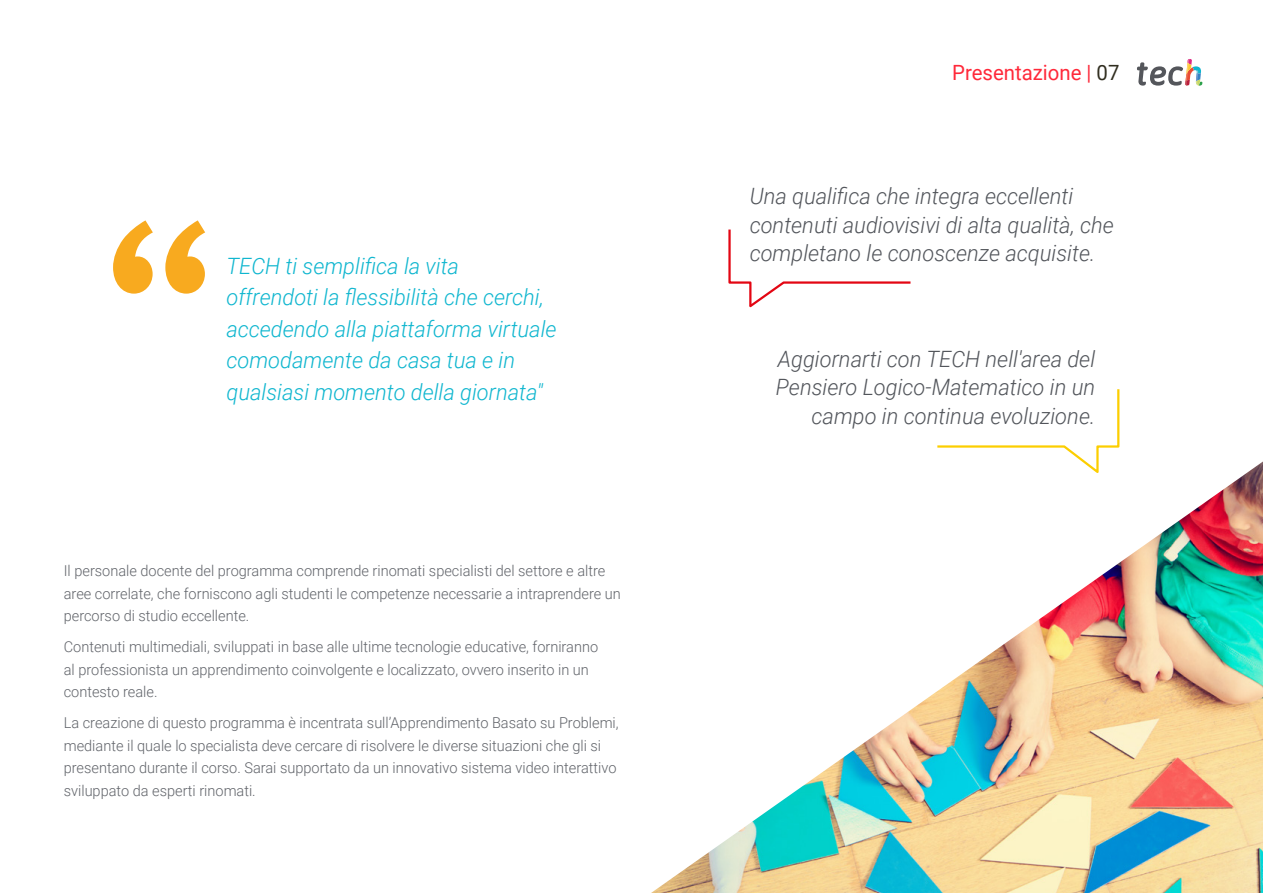
<style>
.page{position:relative;width:1263px;height:893px;background:#fff}
.page>*{position:absolute;margin:0;border:0;box-sizing:border-box;transform-origin:0 0}
.t1{font:italic 300 22.5px/28.5px "Roboto";color:#52555b;text-align:right}
.t2{font:italic 300 22.5px/31.5px "Roboto";color:#0fb6cf}
.t3{font:21px "Roboto";color:#ff293a}
.t4{font:300 15px/22.5px "Roboto";color:#61646a}
.s1{color:#fc2a3b}
.s2{color:#312e20}
</style>
<div class="page">
<svg style="left:113px;top:220px;width:92px;height:74px"></svg>
<img style="left:651px;top:461px;width:612px;height:432px">
<svg style="left:935px;top:389px;width:185px;height:87px"></svg>
<svg style="left:728px;top:229px;width:183px;height:79px"></svg>
<svg style="left:1137px;top:59px;width:65px;height:27px"></svg>
<h1 class="t2" style="left:226px;top:249px;width:332px">TECH ti semplifica la vita<br>offrendoti la flessibilità che cerchi, accedendo alla piattaforma virtuale comodamente da casa tua e in qualsiasi momento della giornata"</h1>
<p class="t4" style="left:64px;top:559px;width:558px">Il personale docente del programma comprende rinomati specialisti del settore e altre aree correlate, che forniscono agli studenti le competenze necessarie a intraprendere un percorso di studio eccellente.</p>
<p class="t4" style="left:64px;top:635px;width:536px">Contenuti multimediali, sviluppati in base alle ultime tecnologie educative, forniranno al professionista un apprendimento coinvolgente e localizzato, ovvero inserito in un contesto reale.</p>
<p class="t4" style="left:64px;top:711px;width:556px">La creazione di questo programma è incentrata sull’Apprendimento Basato su Problemi, mediante il quale lo specialista deve cercare di risolvere le diverse situazioni che gli si presentano durante il corso. Sarai supportato da un innovativo sistema video interattivo sviluppato da esperti rinomati.</p>
<h2 class="t3" style="left:952px;top:57px;width:169px">Presentazione <span class="s1">|</span> <span class="s2">07</span></h2>
<h1 class="t1" style="left:750px;top:181px;width:366px;text-align:left">Una qualifica che integra eccellenti contenuti audiovisivi di alta qualità, che completano le conoscenze acquisite.</h1>
<h1 class="t1" style="left:776px;top:344px;width:321px">Aggiornarti con TECH nell'area del<br>Pensiero Logico-Matematico in un campo in continua evoluzione.</h1>
</div>
